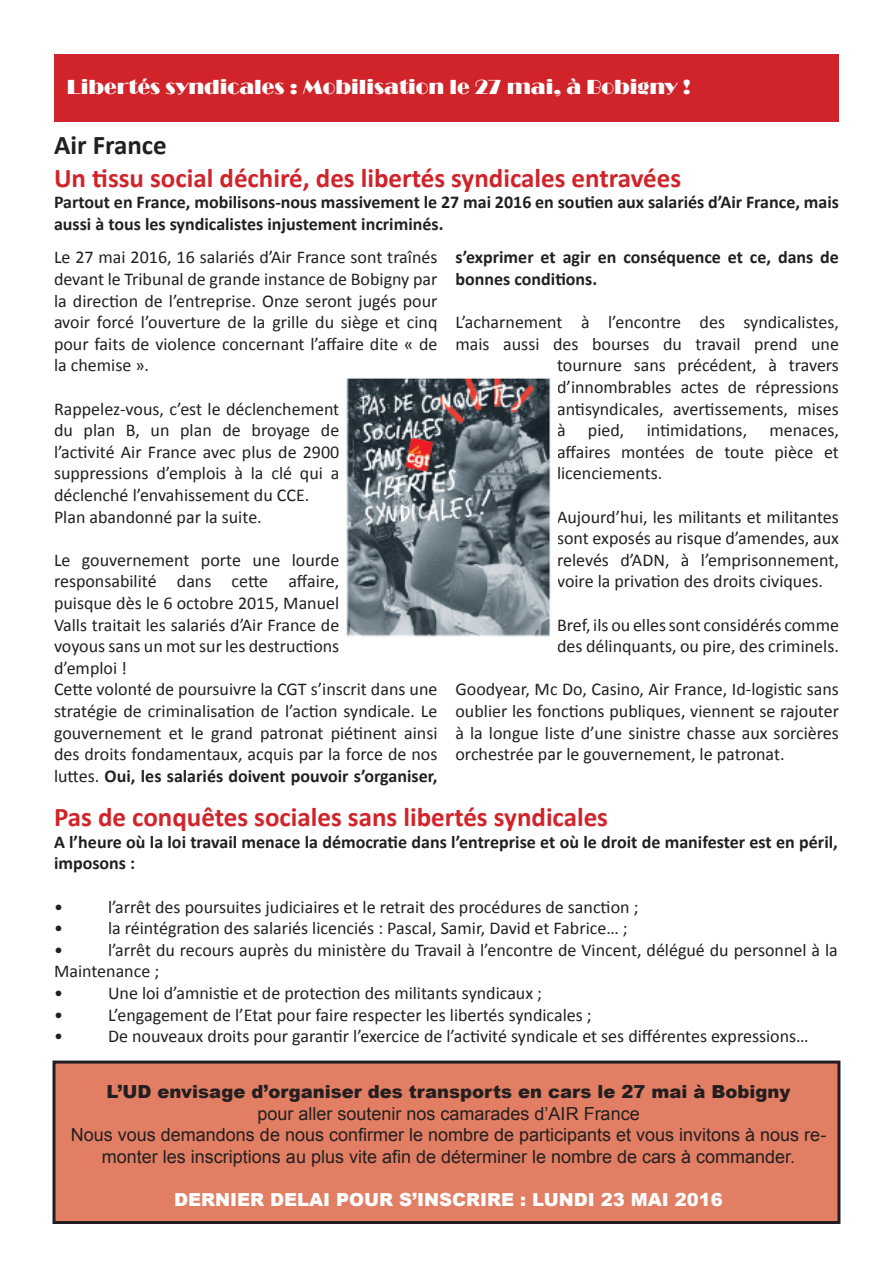
<style>
.page{position:relative;width:893px;height:1263px;background:#fff}
.page>*{position:absolute;margin:0;border:0;box-sizing:border-box;transform-origin:0 0}
.t1{font:700 27px "Calibri";color:#d1232a}
.t2{font:700 27px "Calibri";color:#231f20}
.t3{font:21px "Broadway";color:#fff}
.t4{font:18px/21.6px "Calibri";color:#231f20;text-align:justify}
.t5{font:700 18px/21.6px "Calibri";color:#231f20}
.t6{font:18px/21.6px "Arial";color:#231f20;text-align:center}
.t7{font:900 18px "Arial";color:#231f20}
.t8{font:900 18px "Arial";color:#fff}
.s1{font-weight:700}
</style>
<div class="page">
<div style="left:54px;top:54px;width:785px;height:68px;background:#d1232a"></div>
<img style="left:346px;top:377px;width:205px;height:260px">
<div style="left:54px;top:1062px;width:785px;height:160px;background:#e17e64"></div>
<div style="left:52px;top:1060px;width:788px;height:164px;border:3px solid #231f20"></div>
<p class="t3" style="left:67px;top:75px;width:625px">Libertés syndicales : Mobilisation le 27 mai, à Bobigny !</p>
<p class="t2" style="left:54px;top:128px;width:114px">Air France</p>
<p class="t1" style="left:54px;top:160px;width:629px">Un tissu social déchiré, des libertés syndicales entravées</p>
<p class="t5" style="left:54px;top:191px;width:786px">Partout en France, mobilisons-nous massivement le 27 mai 2016 en soutien aux salariés d’Air France, mais aussi à tous les syndicalistes injustement incriminés.</p>
<p class="t4" style="left:54px;top:247px;width:385px">Le 27 mai 2016, 16 salariés d’Air France sont traînés devant le Tribunal de grande instance de Bobigny par la direction de l’entreprise. Onze seront jugés pour avoir forcé l’ouverture de la grille du siège et cinq pour faits de violence concernant l’affaire dite « de la chemise ».</p>
<p class="t4" style="left:54px;top:398px;width:287px">Rappelez-vous, c’est le déclenchement du plan B, un plan de broyage de l’activité Air France avec plus de 2900 suppressions d’emplois à la clé qui a déclenché l’envahissement du CCE.</p>
<p class="t4" style="left:54px;top:506px;width:209px">Plan abandonné par la suite.</p>
<p class="t4" style="left:54px;top:549px;width:287px">Le gouvernement porte une lourde responsabilité dans cette affaire, puisque dès le 6 octobre 2015, Manuel Valls traitait les salariés d’Air France de voyous sans un mot sur les destructions d’emploi !</p>
<p class="t4" style="left:54px;top:679px;width:385px">Cette volonté de poursuivre la CGT s’inscrit dans une stratégie de criminalisation de l’action syndicale. Le gouvernement et le grand patronat piétinent ainsi des droits fondamentaux, acquis par la force de nos luttes. <span class="s1">Oui, les salariés doivent pouvoir s’organiser,</span></p>
<p class="t5" style="left:455px;top:247px;width:385px">s’exprimer et agir en conséquence et ce, dans de bonnes conditions.</p>
<p class="t4" style="left:455px;top:311px;width:385px">L’acharnement à l’encontre des syndicalistes,</p>
<p class="t4" style="left:455px;top:333px;width:385px">mais aussi des bourses du travail prend une</p>
<p class="t4" style="left:557px;top:355px;width:283px">tournure sans précédent, à travers</p>
<p class="t4" style="left:557px;top:376px;width:283px">d’innombrables actes de répressions</p>
<p class="t4" style="left:557px;top:398px;width:283px">antisyndicales, avertissements, mises</p>
<p class="t4" style="left:557px;top:419px;width:283px">à pied, intimidations, menaces,</p>
<p class="t4" style="left:557px;top:441px;width:283px">affaires montées de toute pièce et</p>
<p class="t4" style="left:557px;top:463px;width:107px">licenciements.</p>
<p class="t4" style="left:557px;top:506px;width:283px">Aujourd’hui, les militants et militantes sont exposés au risque d’amendes, aux relevés d’ADN, à l’emprisonnement, voire la privation des droits civiques.</p>
<p class="t4" style="left:557px;top:614px;width:283px">Bref, ils ou elles sont considérés comme des délinquants, ou pire, des criminels.</p>
<p class="t4" style="left:455px;top:679px;width:385px">Goodyear, Mc Do, Casino, Air France, Id-logistic sans oublier les fonctions publiques, viennent se rajouter à la longue liste d’une sinistre chasse aux sorcières orchestrée par le gouvernement, le patronat.</p>
<p class="t1" style="left:54px;top:800px;width:556px">Pas de conquêtes sociales sans libertés syndicales</p>
<p class="t5" style="left:54px;top:831px;width:785px">A l’heure où la loi travail menace la démocratie dans l’entreprise et où le droit de manifester est en péril, imposons :</p>
<p class="t4" style="left:54px;top:896px;width:10px">•</p>
<p class="t4" style="left:108px;top:896px;width:532px">l’arrêt des poursuites judiciaires et le retrait des procédures de sanction ;</p>
<p class="t4" style="left:54px;top:917px;width:10px">•</p>
<p class="t4" style="left:108px;top:917px;width:521px">la réintégration des salariés licenciés : Pascal, Samir, David et Fabrice… ;</p>
<p class="t4" style="left:54px;top:939px;width:10px">•</p>
<p class="t4" style="left:54px;top:939px;width:785px;text-indent:54px">l’arrêt du recours auprès du ministère du Travail à l’encontre de Vincent, délégué du personnel à la<br>Maintenance ;</p>
<p class="t4" style="left:54px;top:982px;width:10px">•</p>
<p class="t4" style="left:108px;top:982px;width:436px">Une loi d’amnistie et de protection des militants syndicaux ;</p>
<p class="t4" style="left:54px;top:1004px;width:10px">•</p>
<p class="t4" style="left:108px;top:1004px;width:485px">L’engagement de l’Etat pour faire respecter les libertés syndicales ;</p>
<p class="t4" style="left:54px;top:1025px;width:10px">•</p>
<p class="t4" style="left:108px;top:1025px;width:702px">De nouveaux droits pour garantir l’exercice de l’activité syndicale et ses différentes expressions…</p>
<p class="t7" style="left:107px;top:1078px;width:685px">L’UD envisage d’organiser des transports en cars le 27 mai à Bobigny</p>
<p class="t6" style="left:257px;top:1103px;width:384px">pour aller soutenir nos camarades d’AIR France</p>
<p class="t6" style="left:71px;top:1124px;width:757px">Nous vous demandons de nous confirmer le nombre de participants et vous invitons à nous re&shy;monter les inscriptions au plus vite afin de déterminer le nombre de cars à commander.</p>
<p class="t8" style="left:174px;top:1186px;width:550px">DERNIER DELAI POUR S’INSCRIRE : LUNDI 23 MAI 2016</p>
</div>
